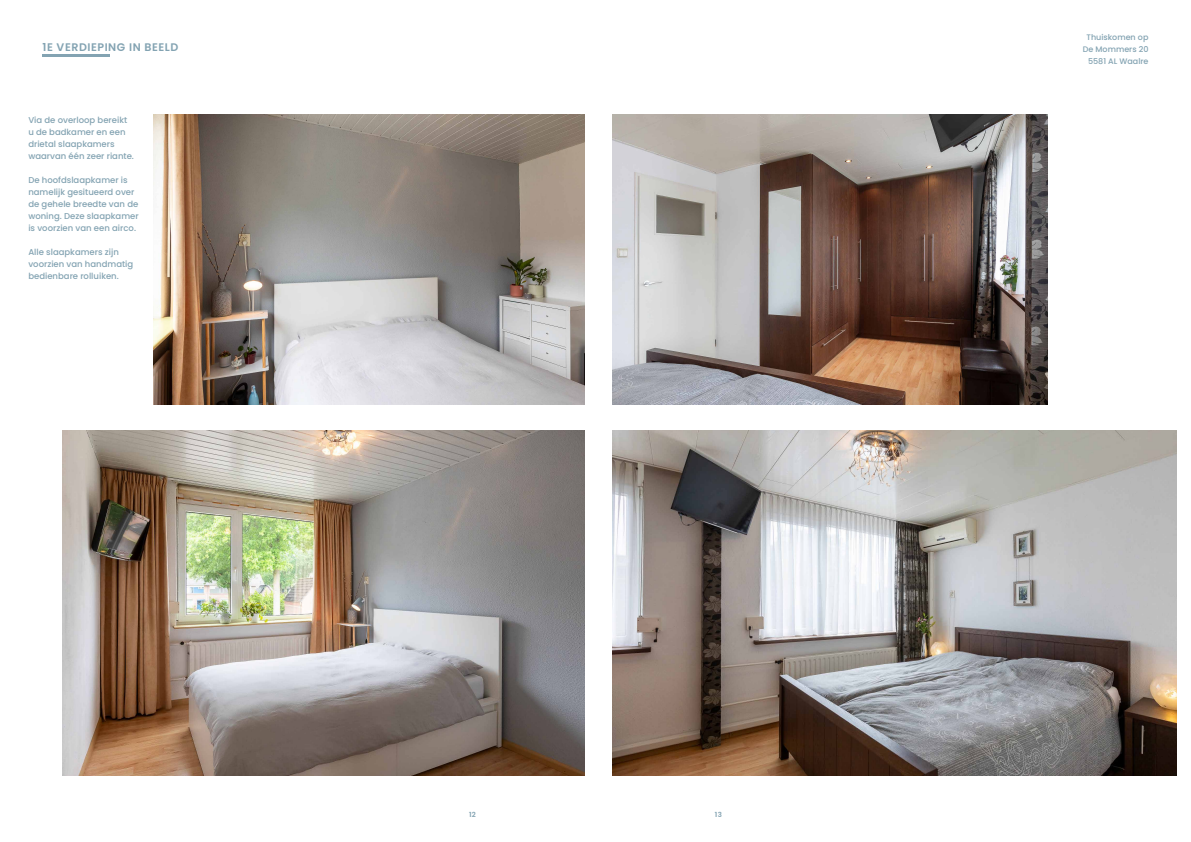
<style>
.page{position:relative;width:1191px;height:842px;background:#fff}
.page>*{position:absolute;margin:0;border:0;box-sizing:border-box;transform-origin:0 0}
.t1{font:600 11px "Poppins";letter-spacing:.05em;color:#83a3b2}
.t2{font:500 8.5px/12px "Poppins";color:#83a3b2}
.t3{font:500 8px "Poppins";color:#83a3b2}
.t4{font:600 7px "Poppins";color:#83a3b2}
</style>
<div class="page">
<img style="left:612px;top:431px;width:564px;height:344px">
<img style="left:154px;top:114px;width:430px;height:290px">
<img style="left:62px;top:431px;width:522px;height:344px">
<hr style="left:43px;top:55px;width:67px;height:2px;background:#83a3b2">
<img style="left:612px;top:115px;width:435px;height:289px">
<p class="t1" style="left:43px;top:40px;width:137px">1E VERDIEPING IN BEELD</p>
<p class="t2" style="left:28px;top:114px;width:107px">Via de overloop bereikt u de badkamer en een drietal slaapkamers waarvan één zeer riante.</p>
<p class="t2" style="left:28px;top:174px;width:112px">De hoofdslaapkamer is namelijk gesitueerd over de gehele breedte van de woning. Deze slaapkamer is voorzien van een airco.</p>
<p class="t2" style="left:28px;top:246px;width:106px">Alle slaapkamers zijn voorzien van handmatig bedienbare rolluiken.</p>
<p class="t4" style="left:469px;top:810px;width:8px">12</p>
<p class="t4" style="left:715px;top:810px;width:9px">13</p>
<p class="t3" style="left:1086px;top:32px;width:63px">Thuiskomen op</p>
<p class="t3" style="left:1082px;top:44px;width:67px">De Mommers 20</p>
<p class="t3" style="left:1088px;top:56px;width:62px">5581 AL Waalre</p>
</div>
